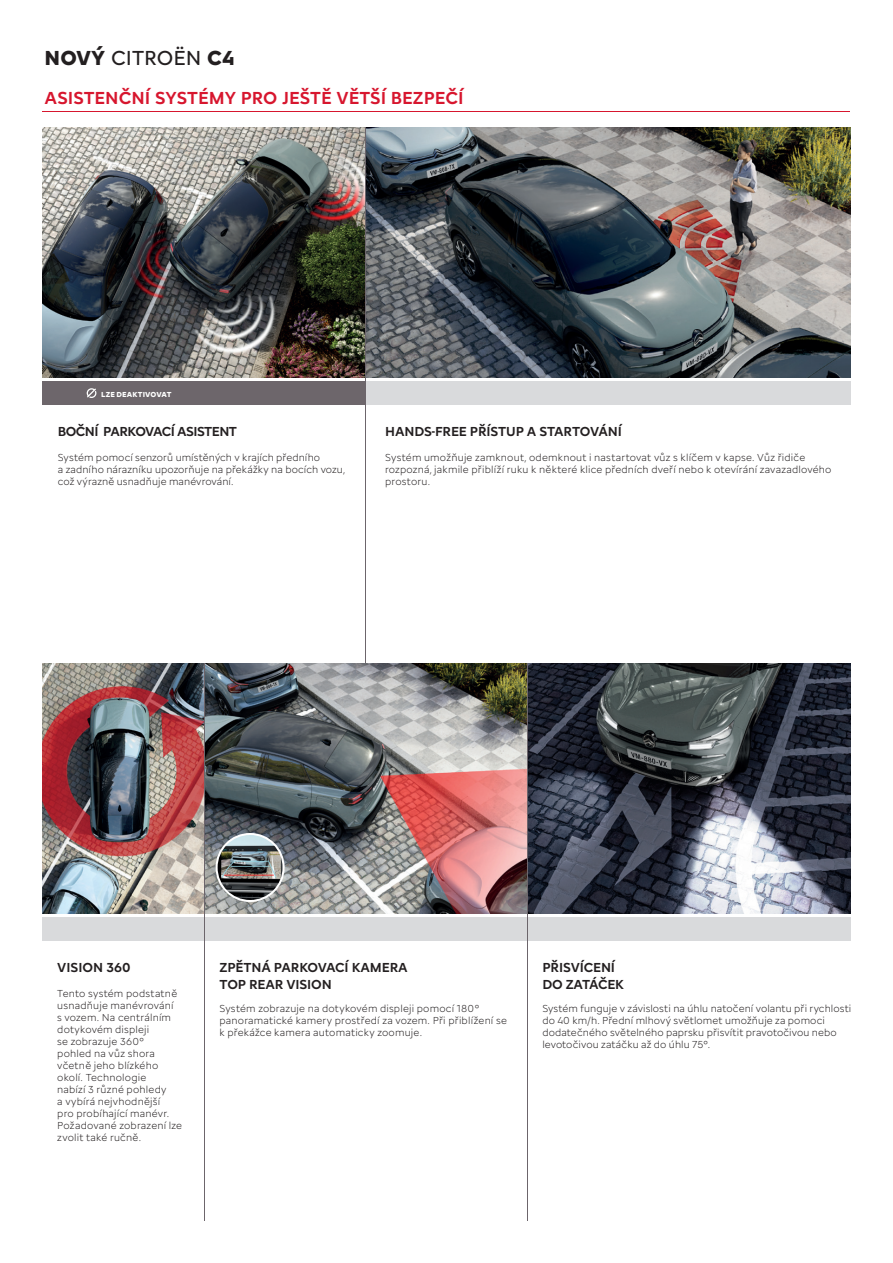
<style>
.page{position:relative;width:893px;height:1263px;background:#fff}
.page>*{position:absolute;margin:0;border:0;box-sizing:border-box;transform-origin:0 0}
.t1{font:21px "Citroen Type Latin";color:#231f20}
.t2{font:500 18px "Citroen Type Latin";color:#d7162e}
.t3{font:500 13.5px/16.5px "Citroen Type Latin";letter-spacing:-.01em;color:#231f20}
.t4{font:500 13.5px "Citroen Type Latin";letter-spacing:-.04em;color:#231f20}
.t5{font:300 10.5px/12px "Citroen Type Latin";letter-spacing:.015em;color:#231f20}
.t6{font:700 7.5px "Citroen Type Latin";letter-spacing:.01em;color:#fff}
.s1{font-weight:700}
</style>
<div class="page">
<hr style="left:43px;top:111px;width:807px;height:1px;background:#d7162e">
<img style="left:43px;top:128px;width:807px;height:250px">
<div style="left:42px;top:382px;width:324px;height:23px;background:#6d666b"></div>
<div style="left:366px;top:382px;width:484px;height:23px;background:#d9dadc"></div>
<svg style="left:87px;top:388px;width:9px;height:10px"></svg>
<img style="left:42px;top:663px;width:808px;height:250px">
<div style="left:42px;top:917px;width:808px;height:23px;background:#d9dadc"></div>
<img style="left:216px;top:833px;width:69px;height:69px">
<hr style="left:204px;top:663px;width:1px;height:557px;background:#6c656b">
<hr style="left:365px;top:128px;width:1px;height:535px;background:#6c656b">
<hr style="left:527px;top:663px;width:1px;height:557px;background:#6c656b">
<h1 class="t1" style="left:45px;top:42px;width:191px"><span class="s1">NOVÝ</span> CITROËN <span class="s1">C4</span></h1>
<h2 class="t2" style="left:45px;top:85px;width:420px">ASISTENČNÍ SYSTÉMY PRO JEŠTĚ VĚTŠÍ BEZPEČÍ</h2>
<p class="t6" style="left:101px;top:388px;width:72px">LZE DEAKTIVOVAT</p>
<p class="t4" style="left:58px;top:422px;width:181px">BOČNÍ PARKOVACÍ ASISTENT</p>
<p class="t5" style="left:58px;top:450px;width:289px">Systém pomocí senzorů umístěných v krajích předního<br>a zadního nárazníku upozorňuje na překážky na bocích vozu, což výrazně usnadňuje manévrování.</p>
<p class="t3" style="left:385px;top:422px;width:238px">HANDS-FREE PŘÍSTUP A STARTOVÁNÍ</p>
<p class="t5" style="left:385px;top:450px;width:448px">Systém umožňuje zamknout, odemknout i nastartovat vůz s klíčem v kapse. Vůz řidiče rozpozná, jakmile přiblíží ruku k některé klice předních dveří nebo k otevírání zavazadlového prostoru.</p>
<p class="t3" style="left:57px;top:958px;width:75px">VISION 360</p>
<p class="t5" style="left:57px;top:986px;width:126px">Tento systém podstatně usnadňuje manévrování<br>s vozem. Na centrálním dotykovém displeji<br>se zobrazuje 360°<br>pohled na vůz shora včetně jeho blízkého okolí. Technologie<br>nabízí 3 různé pohledy<br>a vybírá nejvhodnější<br>pro probíhající manévr.<br>Požadované zobrazení lze zvolit také ručně.</p>
<p class="t3" style="left:219px;top:958px;width:190px">ZPĚTNÁ PARKOVACÍ KAMERA<br>TOP REAR VISION</p>
<p class="t5" style="left:219px;top:1001px;width:289px">Systém zobrazuje na dotykovém displeji pomocí 180° panoramatické kamery prostředí za vozem. Při přiblížení se k překážce kamera automaticky zoomuje.</p>
<p class="t3" style="left:542px;top:958px;width:83px">PŘISVÍCENÍ<br>DO ZATÁČEK</p>
<p class="t5" style="left:542px;top:1001px;width:310px">Systém funguje v závislosti na úhlu natočení volantu při rychlosti do 40 km/h. Přední mlhový světlomet umožňuje za pomoci dodatečného světelného paprsku přisvítit pravotočivou nebo levotočivou zatáčku až do úhlu 75°.</p>
</div>
